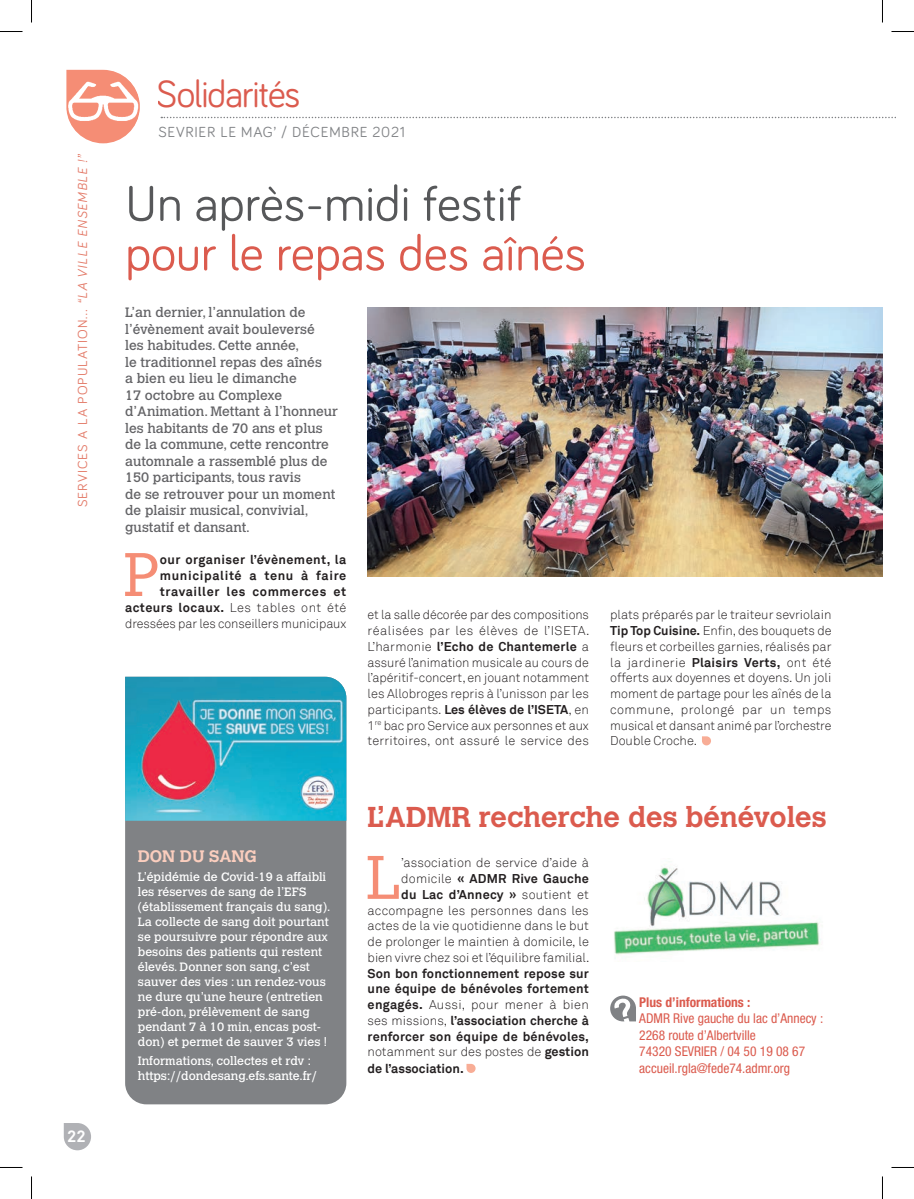
<style>
.page{position:relative;width:914px;height:1199px;background:#fff}
.page>*{position:absolute;margin:0;border:0;box-sizing:border-box;transform-origin:0 0}
.t1{font:300 60.75px "Calvert MT Std";color:#f58d75}
.t2{font:51px "Bariol";color:#db5b4e}
.t3{font:51px "Bariol";color:#57585a}
.t4{font:39px "Bariol";letter-spacing:-.03em;color:#db5b4e}
.t5{font:700 28.5px "Calvert MT Std";color:#db5b4e}
.t6{font:700 16.5px "Calvert MT Std";color:#fbcebe}
.t7{font:700 16.5px "Akkurat";color:#fff}
.t8{font:15px "Bariol";letter-spacing:.05em;color:#808285}
.t9{font:13.5px/16.5px "Calvert MT Std";color:#636366}
.t10{font:condensed 13.5px/16.5px "Helvetica Neue LT Std";color:#db5b4e}
.t11{font:13.5px "Bariol";letter-spacing:.08em;color:#e37a68}
.t12{font:700 condensed 13.5px "Helvetica Neue LT Std";color:#db5b4e}
.t13{font:300 12.75px/15.8px "Akkurat";color:#231f20;text-align:justify}
.t14{font:700 12.75px/15.9px "Akkurat";letter-spacing:.03em;color:#231f20;text-align:justify}
.t15{font:12px/15px "Calvert MT Std";color:#fff}
.s1{font-style:italic}
.s2{font-weight:300}
.s3{font-weight:700}
</style>
<div class="page">
<svg style="left:64px;top:1123px;width:27px;height:27px"></svg>
<img style="left:66px;top:70px;width:74px;height:73px">
<svg style="left:466px;top:1063px;width:9px;height:9px"></svg>
<svg style="left:610px;top:995px;width:26px;height:26px"></svg>
<img style="left:614px;top:867px;width:207px;height:92px">
<div style="left:125px;top:820px;width:221px;height:284px;background:#808285"></div>
<img style="left:125px;top:676px;width:221px;height:144px">
<img style="left:367px;top:307px;width:515px;height:269px">
<svg style="left:161px;top:117px;width:734px;height:1px"></svg>
<svg style="left:702px;top:736px;width:9px;height:9px"></svg>
<svg style="left:0;top:31px;width:22px;height:1px"></svg>
<svg style="left:891px;top:31px;width:22px;height:1px"></svg>
<svg style="left:0;top:1167px;width:22px;height:1px"></svg>
<svg style="left:891px;top:1167px;width:22px;height:1px"></svg>
<svg style="left:31px;top:0;width:1px;height:22px"></svg>
<svg style="left:31px;top:1176px;width:1px;height:22px"></svg>
<svg style="left:882px;top:0;width:1px;height:22px"></svg>
<svg style="left:882px;top:1176px;width:1px;height:22px"></svg>
<p class="t11" style="left:73px;top:507px;width:355px;rotate:-90deg">SERVICES A LA POPULATION… <span class="s1">“LA VILLE ENSEMBLE !”</span></p>
<p class="t7" style="left:67px;top:1125px;width:20px">22</p>
<h3 class="t4" style="left:157px;top:68px;width:145px">Solidarités</h3>
<p class="t8" style="left:158px;top:121px;width:248px">SEVRIER LE MAG’ / DÉCEMBRE 2021</p>
<h2 class="t3" style="left:125px;top:169px;width:398px">Un après-midi festif</h2>
<h2 class="t2" style="left:125px;top:218px;width:462px">pour le repas des aînés</h2>
<p class="t9" style="left:125px;top:304px;width:214px">L’an dernier, l’annulation de l’évènement avait bouleversé<br>les habitudes. Cette année,<br>le traditionnel repas des aînés<br>a bien eu lieu le dimanche<br>17 octobre au Complexe d’Animation. Mettant à l’honneur les habitants de 70 ans et plus de la commune, cette rencontre automnale a rassemblé plus de<br>150 participants, tous ravis<br>de se retrouver pour un moment de plaisir musical, convivial, gustatif et dansant.</p>
<h1 class="t1" style="left:124px;top:540px;width:38px">P</h1>
<p class="t14" style="left:125px;top:552px;width:223px;text-align:right">our organiser l’évènement, la municipalité a tenu à faire travailler les commerces et acteurs locaux. <span class="s2">Les tables ont été dressées par les conseillers municipaux</span></p>
<p class="t13" style="left:367px;top:607px;width:223px">et la salle décorée par des compositions réalisées par les élèves de l’ISETA.<br>L’harmonie <span class="s3">l’Echo de Chantemerle</span> a assuré l’animation musicale au cours de l’apéritif-concert, en jouant notamment les Allobroges repris à l’unisson par les participants. <span class="s3">Les élèves de l’ISETA</span>, en 1<sup>re</sup> bac pro Service aux personnes et aux territoires, ont assuré le service des</p>
<p class="t13" style="left:610px;top:607px;width:223px">plats préparés par le traiteur sevriolain <span class="s3">Tip Top Cuisine.</span> Enfin, des bouquets de fleurs et corbeilles garnies, réalisés par la jardinerie <span class="s3">Plaisirs Verts,</span> ont été offerts aux doyennes et doyens. Un joli moment de partage pour les aînés de la commune, prolongé par un temps musical et dansant animé par l’orchestre Double Croche.</p>
<p class="t6" style="left:138px;top:845px;width:120px">DON DU SANG</p>
<p class="t15" style="left:138px;top:869px;width:194px">L’épidémie de Covid-19 a affaibli les réserves de sang de l’EFS (établissement français du sang).<br>La collecte de sang doit pourtant se poursuivre pour répondre aux besoins des patients qui restent élevés. Donner son sang, c’est sauver des vies : un rendez-vous ne dure qu’une heure (entretien pré-don, prélèvement de sang pendant 7 à 10 min, encas post&shy;don) et permet de sauver 3 vies !</p>
<p class="t15" style="left:138px;top:1053px;width:181px">Informations, collectes et rdv : https://dondesang.efs.sante.fr/</p>
<h3 class="t5" style="left:367px;top:799px;width:460px">L’ADMR recherche des bénévoles</h3>
<h1 class="t1" style="left:366px;top:843px;width:36px">L</h1>
<p class="t13" style="left:367px;top:855px;width:223px;text-align:right">’association de service d’aide à domicile <span class="s3">« ADMR Rive Gauche<br>du Lac d’Annecy »</span> soutient et accompagne les personnes dans les actes de la vie quotidienne dans le but de prolonger le maintien à domicile, le bien vivre chez soi et l’équilibre familial.</p>
<p class="t14" style="left:367px;top:965px;width:223px">Son bon fonctionnement repose sur une équipe de bénévoles fortement engagés. <span class="s2">Aussi, pour mener à bien ses missions,</span> l’association cherche à renforcer son équipe de bénévoles, <span class="s2">notamment sur des postes de</span> gestion de l’association.</p>
<p class="t12" style="left:639px;top:993px;width:113px">Plus d’informations :</p>
<p class="t10" style="left:639px;top:1010px;width:185px">ADMR Rive gauche du lac d’Annecy :<br>2268 route d’Albertville<br>74320 SEVRIER / 04 50 19 08 67 accueil.rgla@fede74.admr.org</p>
</div>
